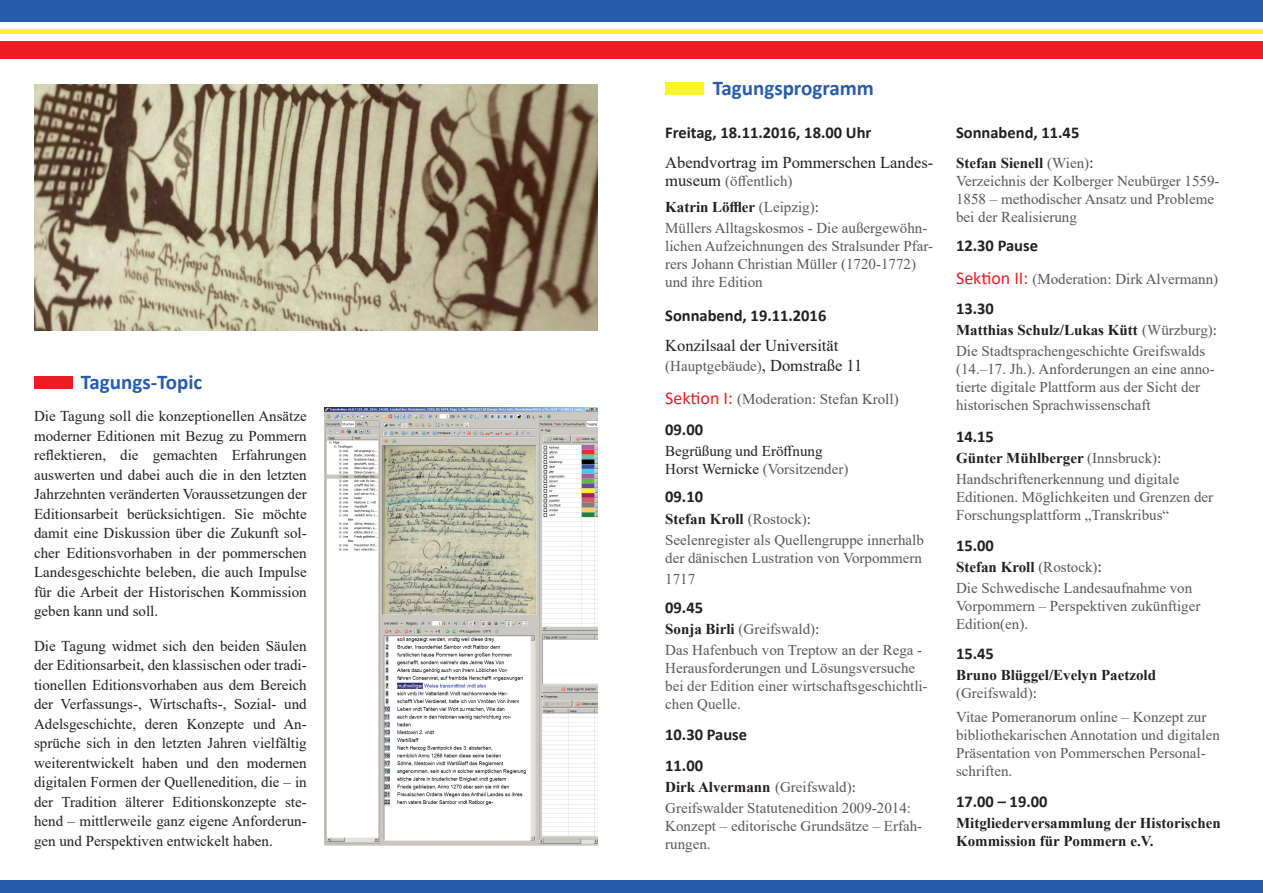
<style>
.page{position:relative;width:1263px;height:893px;background:#fff}
.page>*{position:absolute;margin:0;border:0;box-sizing:border-box;transform-origin:0 0}
.t1{font:700 21px "Calibri";color:#275caa}
.t2{font:700 16.5px/30.6px "Calibri";color:#231f20}
.t3{font:16.5px "Times New Roman";color:#231f20}
.t4{font:15px/18px "Times New Roman";color:#57585a}
.t5{font:15px/19.5px "Times New Roman";color:#231f20;text-align:justify}
.t6{font:700 15px/18px "Times New Roman";color:#231f20}
.s1{font-size:16.5px;color:#231f20}
.s2{font-weight:700;color:#231f20}
.s3{color:#231f20}
.s4{font-family:"Calibri";font-size:18px;color:#ee1d23}
.s5{color:#57585a}
.s6{font-weight:400;color:#57585a}
.s7{font-weight:400}
</style>
<div class="page">
<div style="left:0;top:0;width:1263px;height:22px;background:#275caa"></div>
<hr style="left:0;top:30px;width:1263px;height:4px;background:#fff229">
<div style="left:0;top:880px;width:1263px;height:13px;background:#275caa"></div>
<div style="left:34px;top:376px;width:38px;height:13px;background:#ee1d23"></div>
<img style="left:325px;top:408px;width:272px;height:438px">
<img style="left:34px;top:84px;width:563px;height:246px">
<div style="left:665px;top:83px;width:39px;height:12px;background:#fff229"></div>
<div style="left:0;top:42px;width:1263px;height:17px;background:#ee1d23"></div>
<h1 class="t1" style="left:81px;top:367px;width:123px">Tagungs-Topic</h1>
<p class="t5" style="left:34px;top:406px;width:274px">Die Tagung soll die konzeptionellen Ansätze moderner Editionen mit Bezug zu Pommern reflektieren, die gemachten Erfahrungen auswerten und dabei auch die in den letzten Jahrzehnten veränderten Voraussetzungen der Editionsarbeit berücksichtigen. Sie möchte damit eine Diskussion über die Zukunft sol&shy;cher Editionsvorhaben in der pommerschen Landesgeschichte beleben, die auch Impulse für die Arbeit der Historischen Kommission geben kann und soll.</p>
<p class="t5" style="left:34px;top:635px;width:274px">Die Tagung widmet sich den beiden Säulen der Editionsarbeit, den klassischen oder tradi&shy;tionellen Editionsvorhaben aus dem Bereich der Verfassungs-, Wirtschafts-, Sozial- und Adelsgeschichte, deren Konzepte und An&shy;sprüche sich in den letzten Jahren vielfältig weiterentwickelt haben und den modernen digitalen Formen der Quellenedition, die – in der Tradition älterer Editionskonzepte ste&shy;hend – mittlerweile ganz eigene Anforderun&shy;gen und Perspektiven entwickelt haben.</p>
<h1 class="t1" style="left:713px;top:74px;width:163px">Tagungsprogramm</h1>
<p class="t2" style="left:665px;top:117px;width:208px">Freitag, 18.11.2016, 18.00 Uhr</p>
<p class="t3" style="left:665px;top:151px;width:270px">Abendvortrag im Pommerschen Landes-</p>
<p class="t4" style="left:665px;top:168px;width:155px;line-height:25.5px"><span class="s1">museum</span> (öffentlich)<br><span class="s2">Katrin Löffler</span> (Leipzig)<span class="s3">:</span></p>
<p class="t4" style="left:665px;top:218px;width:269px">Müllers Alltagskosmos - Die außergewöhn&shy;lichen Aufzeichnungen des Stralsunder Pfar&shy;rers Johann Christian Müller (1720-1772) und ihre Edition</p>
<p class="t2" style="left:665px;top:300px;width:163px">Sonnabend, 19.11.2016</p>
<p class="t3" style="left:665px;top:334px;width:175px">Konzilsaal der Universität</p>
<p class="t4" style="left:665px;top:356px;width:199px">(Hauptgebäude)<span class="s1">, Domstraße 11</span></p>
<p class="t4" style="left:665px;top:389px;width:235px"><span class="s4">Sektion I:</span> (Moderation: Stefan Kroll)</p>
<p class="t2" style="left:665px;top:414px;width:39px">09.00</p>
<p class="t5" style="left:665px;top:441px;width:185px;line-height:18px">Begrüßung und Eröffnung<br>Horst Wernicke <span class="s5">(Vorsitzender)</span></p>
<p class="t2" style="left:665px;top:481px;width:39px">09.10</p>
<p class="t4" style="left:665px;top:508px;width:260px;line-height:21px"><span class="s2">Stefan Kroll</span> (Rostock)<span class="s3">:<br></span>Seelenregister als Quellengruppe innerhalb</p>
<p class="t4" style="left:665px;top:547px;width:258px;line-height:21px">der dänischen Lustration von Vorpommern<br>1717</p>
<p class="t2" style="left:665px;top:592px;width:39px">09.45</p>
<p class="t4" style="left:665px;top:618px;width:259px;line-height:21px"><span class="s2">Sonja Birli</span> (Greifswald)<span class="s3">:<br></span>Das Hafenbuch von Treptow an der Rega -</p>
<p class="t4" style="left:665px;top:659px;width:264px">Herausforderungen und Lösungsversuche bei der Edition einer wirtschaftsgeschichtli&shy;chen Quelle.</p>
<p class="t2" style="left:665px;top:719px;width:83px">10.30 Pause<br>11.00</p>
<p class="t4" style="left:665px;top:776px;width:247px;line-height:21px"><span class="s2">Dirk Alvermann</span> (Greifswald)<span class="s3">:<br></span>Greifswalder Statutenedition 2009-2014:</p>
<p class="t4" style="left:665px;top:817px;width:258px">Konzept – editorische Grundsätze – Erfah&shy;rungen.</p>
<p class="t2" style="left:956px;top:117px;width:125px">Sonnabend, 11.45</p>
<p class="t4" style="left:956px;top:154px;width:265px"><span class="s2">Stefan Sienell</span> (Wien)<span class="s1">:<br></span>Verzeichnis der Kolberger Neubürger 1559-<br>1858 – methodischer Ansatz und Probleme bei der Realisierung</p>
<p class="t2" style="left:956px;top:230px;width:83px">12.30 Pause</p>
<p class="t4" style="left:956px;top:269px;width:264px"><span class="s4">Sektion II:</span> (Moderation: Dirk Alvermann)</p>
<p class="t2" style="left:956px;top:293px;width:39px">13.30</p>
<p class="t4" style="left:956px;top:319px;width:262px;line-height:21px"><span class="s2">Matthias Schulz/Lukas Kütt</span> (Würzburg)<span class="s3">:<br></span>Die Stadtsprachengeschichte Greifswalds</p>
<p class="t4" style="left:956px;top:360px;width:260px">(14.–17. Jh.). Anforderungen an eine anno&shy;tierte digitale Plattform aus der Sicht der historischen Sprachwissenschaft</p>
<p class="t2" style="left:956px;top:421px;width:39px">14.15</p>
<p class="t4" style="left:956px;top:447px;width:225px;line-height:21px"><span class="s2">Günter Mühlberger</span> (Innsbruck)<span class="s3">:<br></span>Handschriftenerkennung und digitale</p>
<p class="t4" style="left:956px;top:488px;width:259px">Editionen. Möglichkeiten und Grenzen der<br>Forschungsplattform „Transkribus“</p>
<p class="t2" style="left:956px;top:530px;width:39px">15.00</p>
<p class="t4" style="left:956px;top:556px;width:238px;line-height:21px"><span class="s2">Stefan Kroll</span> (Rostock)<span class="s1">:<br></span>Die Schwedische Landesaufnahme von</p>
<p class="t4" style="left:956px;top:596px;width:246px">Vorpommern – Perspektiven zukünftiger<br>Edition(en).</p>
<p class="t2" style="left:956px;top:638px;width:39px">15.45</p>
<p class="t6" style="left:956px;top:666px;width:202px">Bruno Blüggel/Evelyn Paetzold <span class="s6">(Greifswald)</span><span class="s7">:</span></p>
<p class="t4" style="left:956px;top:708px;width:265px">Vitae Pomeranorum online – Konzept zur bibliothekarischen Annotation und digitalen Präsentation von Pommerschen Personal&shy;schriften.</p>
<p class="t2" style="left:956px;top:786px;width:93px">17.00 – 19.00</p>
<p class="t6" style="left:956px;top:813px;width:266px">Mitgliederversammlung der Historischen<br>Kommission für Pommern e.V.</p>
</div>
